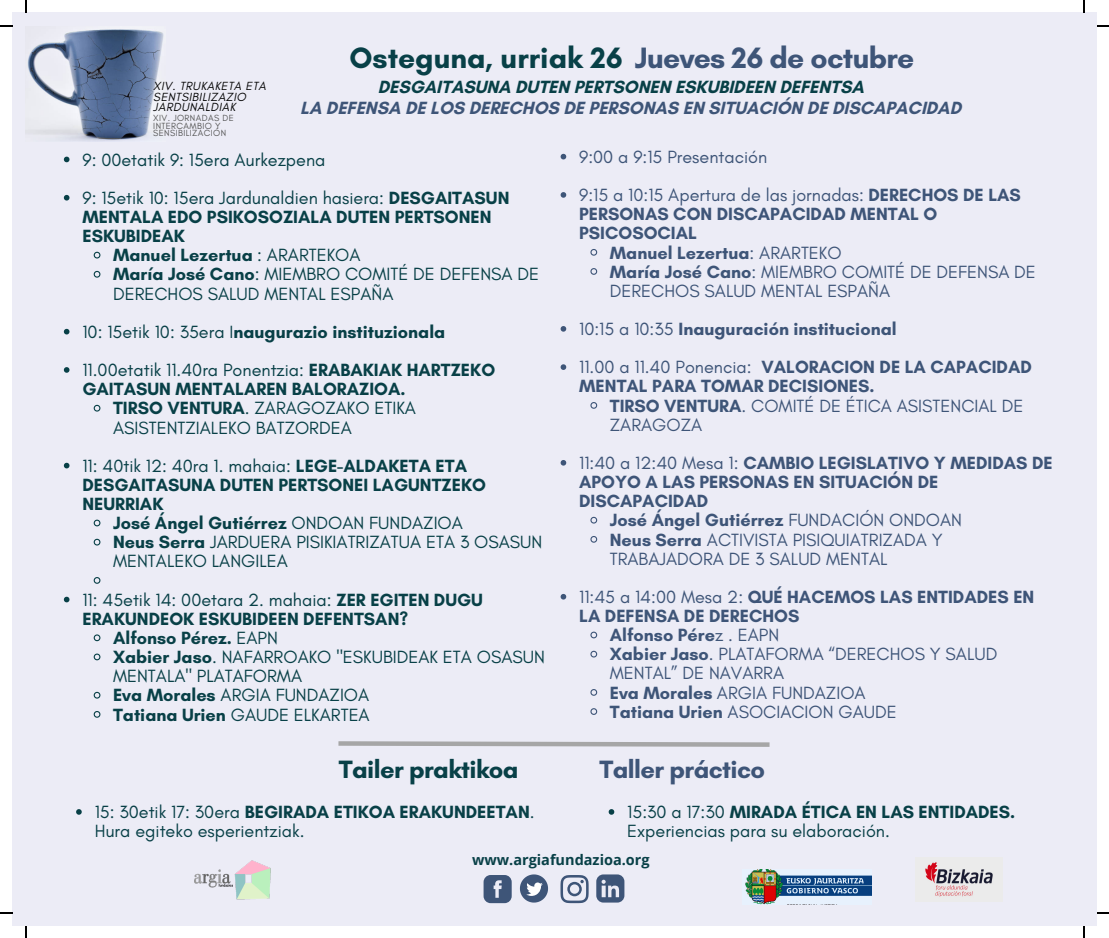
<style>
.page{position:relative;width:1109px;height:938px;background:#fff}
.page>*{position:absolute;margin:0;border:0;box-sizing:border-box;transform-origin:0 0}
.t1{font:700 30px "Glacial Indifference";letter-spacing:-.01em;color:#084047}
.t2{font:700 25.5px "Glacial Indifference";letter-spacing:-.025em;color:#084047}
.t3{font:700 25.5px "Glacial Indifference";letter-spacing:-.025em;color:#3e5578}
.t4{font:700 18px/19.2px "Glacial Indifference";color:#084047}
.t5{font:700 18px/19.2px "Glacial Indifference";color:#3e5578}
.t6{font:18px/19.2px "Glacial Indifference";color:#084047}
.t7{font:18px/19.2px "Glacial Indifference";color:#3e5578}
.t8{font:700 14.55px "Open Sans";color:#084047}
.t9{font:italic 12px/10.1px "Glacial Indifference";letter-spacing:.04em;color:#000}
.t10{font:9.15px/7.5px "Glacial Indifference";letter-spacing:.04em;color:#545454}
.s1{color:#3e5578}
.s2{font-weight:400}
.s3{font-weight:700}
</style>
<div class="page">
<div style="left:12px;top:12px;width:1085px;height:914px;background:#ececf6"></div>
<svg style="left:560px;top:154px;width:6px;height:5px"></svg>
<svg style="left:560px;top:192px;width:6px;height:6px"></svg>
<svg style="left:590px;top:249px;width:8px;height:7px"></svg>
<svg style="left:590px;top:268px;width:8px;height:7px"></svg>
<svg style="left:560px;top:326px;width:6px;height:6px"></svg>
<svg style="left:560px;top:364px;width:6px;height:6px"></svg>
<svg style="left:590px;top:402px;width:8px;height:7px"></svg>
<svg style="left:560px;top:460px;width:6px;height:5px"></svg>
<svg style="left:590px;top:516px;width:8px;height:8px"></svg>
<svg style="left:590px;top:536px;width:8px;height:7px"></svg>
<svg style="left:560px;top:594px;width:6px;height:5px"></svg>
<svg style="left:590px;top:631px;width:8px;height:8px"></svg>
<svg style="left:590px;top:650px;width:8px;height:8px"></svg>
<svg style="left:590px;top:689px;width:8px;height:7px"></svg>
<svg style="left:590px;top:708px;width:8px;height:7px"></svg>
<img style="left:26px;top:29px;width:138px;height:112px">
<svg style="left:560px;top:875px;width:28px;height:28px"></svg>
<svg style="left:483px;top:875px;width:28px;height:28px"></svg>
<svg style="left:596px;top:874px;width:28px;height:28px"></svg>
<svg style="left:520px;top:874px;width:28px;height:28px"></svg>
<img style="left:194px;top:860px;width:77px;height:40px">
<svg style="left:64px;top:157px;width:5px;height:5px"></svg>
<svg style="left:64px;top:195px;width:5px;height:5px"></svg>
<svg style="left:93px;top:251px;width:8px;height:8px"></svg>
<svg style="left:93px;top:270px;width:8px;height:8px"></svg>
<svg style="left:64px;top:329px;width:5px;height:5px"></svg>
<svg style="left:64px;top:367px;width:5px;height:6px"></svg>
<svg style="left:93px;top:404px;width:8px;height:8px"></svg>
<svg style="left:64px;top:463px;width:5px;height:5px"></svg>
<svg style="left:93px;top:519px;width:8px;height:8px"></svg>
<svg style="left:93px;top:538px;width:8px;height:8px"></svg>
<svg style="left:93px;top:577px;width:8px;height:7px"></svg>
<svg style="left:64px;top:596px;width:5px;height:6px"></svg>
<svg style="left:93px;top:634px;width:8px;height:8px"></svg>
<svg style="left:93px;top:653px;width:8px;height:8px"></svg>
<svg style="left:93px;top:691px;width:8px;height:8px"></svg>
<svg style="left:93px;top:711px;width:8px;height:7px"></svg>
<svg style="left:338px;top:741px;width:432px;height:6px"></svg>
<svg style="left:608px;top:809px;width:6px;height:5px"></svg>
<svg style="left:76px;top:809px;width:6px;height:5px"></svg>
<img style="left:915px;top:857px;width:87px;height:44px">
<img style="left:745px;top:869px;width:126px;height:35px">
<svg style="left:26px;top:0;width:1px;height:12px"></svg>
<svg style="left:0;top:26px;width:12px;height:1px"></svg>
<svg style="left:1083px;top:0;width:1px;height:12px"></svg>
<svg style="left:1097px;top:26px;width:12px;height:1px"></svg>
<svg style="left:26px;top:926px;width:1px;height:12px"></svg>
<svg style="left:0;top:912px;width:12px;height:1px"></svg>
<svg style="left:1083px;top:926px;width:1px;height:12px"></svg>
<svg style="left:1097px;top:912px;width:12px;height:1px"></svg>
<p class="t9" style="left:153px;top:81px;width:114px">XIV. TRUKAKETA ETA<br>SENTSIBILIZAZIO<br>JARDUNALDIAK</p>
<p class="t10" style="left:153px;top:114px;width:82px">XIV. JORNADAS DE<br>INTERCAMBIO Y<br>SENSIBILIZACIÓN</p>
<p class="t1" style="left:349px;top:39px;width:566px">Osteguna, urriak 26 <span class="s1">Jueves 26 de octubre</span></p>
<p class="t4" style="left:378px;top:77px;width:487px">DESGAITASUNA DUTEN PERTSONEN ESKUBIDEEN DEFENTSA</p>
<p class="t5" style="left:300px;top:98px;width:662px">LA DEFENSA DE LOS DERECHOS DE PERSONAS EN SITUACIÓN DE DISCAPACIDAD</p>
<p class="t6" style="left:82px;top:150px;width:244px">9: 00etatik 9: 15era Aurkezpena</p>
<p class="t4" style="left:82px;top:188px;width:428px"><span class="s2">9: 15etik 10: 15era Jardunaldien hasiera:</span> DESGAITASUN<br>MENTALA EDO PSIKOSOZIALA DUTEN PERTSONEN<br>ESKUBIDEAK</p>
<p class="t4" style="left:113px;top:245px;width:249px">Manuel Lezertua <span class="s2">: ARARTEKOA</span></p>
<p class="t6" style="left:113px;top:264px;width:427px"><span class="s3">María José Cano</span>: MIEMBRO COMITÉ DE DEFENSA DE<br>DERECHOS SALUD MENTAL ESPAÑA</p>
<p class="t4" style="left:82px;top:322px;width:364px"><span class="s2">10: 15etik 10: 35era I</span>naugurazio instituzionala</p>
<p class="t4" style="left:82px;top:360px;width:414px"><span class="s2">11.00etatik 11.40ra Ponentzia:</span> ERABAKIAK HARTZEKO<br>GAITASUN MENTALAREN BALORAZIOA.</p>
<p class="t6" style="left:113px;top:398px;width:304px"><span class="s3">TIRSO VENTURA</span>. ZARAGOZAKO ETIKA<br>ASISTENTZIALEKO BATZORDEA</p>
<p class="t4" style="left:82px;top:456px;width:405px"><span class="s2">11: 40tik 12: 40ra 1. mahaia:</span> LEGE-ALDAKETA ETA<br>DESGAITASUNA DUTEN PERTSONEI LAGUNTZEKO<br>NEURRIAK</p>
<p class="t4" style="left:113px;top:513px;width:351px">José Ángel Gutiérrez <span class="s2">ONDOAN FUNDAZIOA</span></p>
<p class="t6" style="left:113px;top:532px;width:431px"><span class="s3">Neus Serra</span> JARDUERA PISIKIATRIZATUA ETA 3 OSASUN<br>MENTALEKO LANGILEA</p>
<p class="t4" style="left:82px;top:590px;width:402px"><span class="s2">11: 45etik 14: 00etara 2. mahaia:</span> ZER EGITEN DUGU<br>ERAKUNDEOK ESKUBIDEEN DEFENTSAN?</p>
<p class="t4" style="left:113px;top:628px;width:166px">Alfonso Pérez. <span class="s2">EAPN</span></p>
<p class="t6" style="left:113px;top:647px;width:433px"><span class="s3">Xabier Jaso</span>. NAFARROAKO "ESKUBIDEAK ETA OSASUN<br>MENTALA" PLATAFORMA</p>
<p class="t6" style="left:113px;top:685px;width:258px"><span class="s3">Eva Morales</span> ARGIA FUNDAZIOA</p>
<p class="t6" style="left:113px;top:704px;width:258px"><span class="s3">Tatiana Urien</span> GAUDE ELKARTEA</p>
<p class="t7" style="left:579px;top:147px;width:189px">9:00 a 9:15 Presentación</p>
<p class="t5" style="left:579px;top:185px;width:443px"><span class="s2">9:15 a 10:15 Apertura de las jornadas:</span> DERECHOS DE LAS<br>PERSONAS CON DISCAPACIDAD MENTAL O<br>PSICOSOCIAL</p>
<p class="t5" style="left:610px;top:242px;width:233px">Manuel Lezertua<span class="s2">: ARARTEKO</span></p>
<p class="t7" style="left:610px;top:262px;width:427px"><span class="s3">María José Cano</span>: MIEMBRO COMITÉ DE DEFENSA DE<br>DERECHOS SALUD MENTAL ESPAÑA</p>
<p class="t5" style="left:579px;top:319px;width:319px"><span class="s2">10:15 a 10:35</span> Inauguración institucional</p>
<p class="t5" style="left:579px;top:357px;width:454px"><span class="s2">11.00 a 11.40 Ponencia:</span> VALORACION DE LA CAPACIDAD<br>MENTAL PARA TOMAR DECISIONES.</p>
<p class="t7" style="left:610px;top:395px;width:415px"><span class="s3">TIRSO VENTURA</span>. COMITÉ DE ÉTICA ASISTENCIAL DE<br>ZARAGOZA</p>
<p class="t5" style="left:579px;top:453px;width:475px"><span class="s2">11:40 a 12:40 Mesa 1:</span> CAMBIO LEGISLATIVO Y MEDIDAS DE<br>APOYO A LAS PERSONAS EN SITUACIÓN DE<br>DISCAPACIDAD</p>
<p class="t5" style="left:610px;top:510px;width:354px">José Ángel Gutiérrez <span class="s2">FUNDACIÓN ONDOAN</span></p>
<p class="t7" style="left:610px;top:529px;width:334px"><span class="s3">Neus Serra</span> ACTIVISTA PISIQUIATRIZADA Y<br>TRABAJADORA DE 3 SALUD MENTAL</p>
<p class="t5" style="left:579px;top:587px;width:456px"><span class="s2">11:45 a 14:00 Mesa 2:</span> QUÉ HACEMOS LAS ENTIDADES EN<br>LA DEFENSA DE DERECHOS</p>
<p class="t5" style="left:610px;top:625px;width:171px">Alfonso Pére<span class="s2">z . EAPN</span></p>
<p class="t7" style="left:610px;top:644px;width:389px"><span class="s3">Xabier Jaso</span>. PLATAFORMA “DERECHOS Y SALUD<br>MENTAL” DE NAVARRA</p>
<p class="t7" style="left:610px;top:682px;width:257px"><span class="s3">Eva Morales</span> ARGIA FUNDAZIOA</p>
<p class="t7" style="left:610px;top:701px;width:288px"><span class="s3">Tatiana Urien</span> ASOCIACION GAUDE</p>
<p class="t2" style="left:339px;top:753px;width:181px">Tailer praktikoa</p>
<p class="t3" style="left:599px;top:753px;width:167px">Taller práctico</p>
<p class="t6" style="left:95px;top:802px;width:441px">15: 30etik 17: 30era <span class="s3">BEGIRADA ETIKOA ERAKUNDEETAN</span>.<br>Hura egiteko esperientziak.</p>
<p class="t6" style="left:627px;top:802px;width:389px">15:30 a 17:30 <span class="s3">MIRADA ÉTICA EN LAS ENTIDADES.<br></span>Experiencias para su elaboración.</p>
<p class="t8" style="left:472px;top:849px;width:179px">www.argiafundazioa.org</p>
</div>
